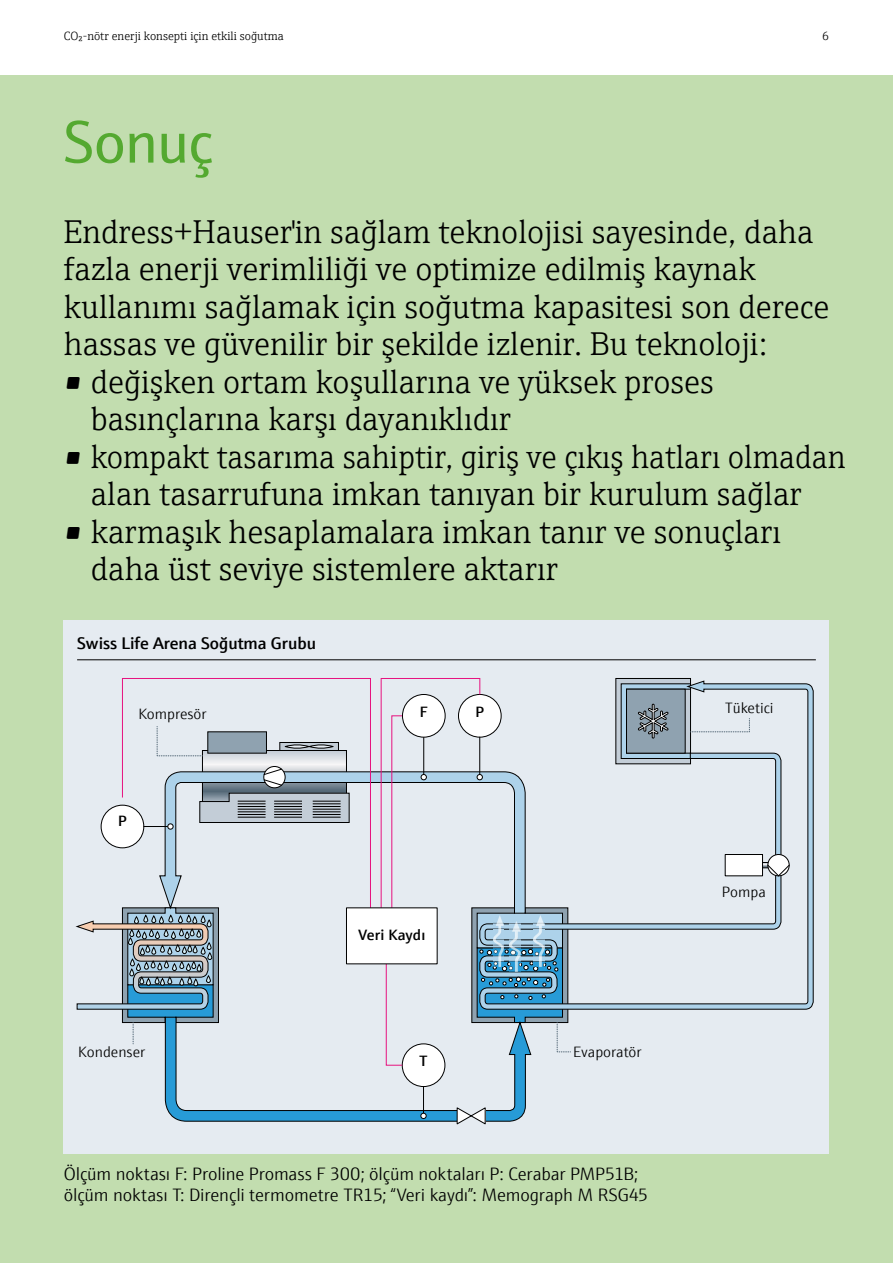
<style>
.page{position:relative;width:893px;height:1263px;background:#fff}
.page>*{position:absolute;margin:0;border:0;box-sizing:border-box;transform-origin:0 0}
.t1{font:60px "E+H Sans";letter-spacing:-.015em;color:#54a930}
.t2{font:300 33px "E+H Serif";color:#000}
.t3{font:300 18px "E+H Sans";letter-spacing:-.01em;color:#000}
.t4{font:600 16.95px "E+H Sans";color:#000}
.t5{font:300 15px "E+H Sans";color:#000}
.t6{font:600 15px "E+H Sans";letter-spacing:.01em;color:#000}
.t7{font:300 12px "E+H Serif";color:#000}
</style>
<div class="page">
<div style="left:0;top:75px;width:893px;height:1188px;background:#c2ddaf"></div>
<div style="left:64px;top:620px;width:765px;height:533px;background:#e5ebf1"></div>
<div style="left:615px;top:678px;width:76px;height:86px;background:#c3cdd7;border:1px solid #000"></div>
<svg style="left:571px;top:681px;width:243px;height:329px"></svg>
<div style="left:768px;top:854px;width:21px;height:22px;background:#fff;border-radius:50%"></div>
<div style="left:768px;top:854px;width:21px;height:22px;border:1px solid #000;border-radius:50%"></div>
<svg style="left:760px;top:862px;width:30px;height:15px"></svg>
<div style="left:725px;top:854px;width:38px;height:22px;background:#fff;border:1px solid #000"></div>
<hr style="left:77px;top:659px;width:739px;height:1px;background:#000">
<svg style="left:621px;top:683px;width:129px;height:76px"></svg>
<svg style="left:76px;top:678px;width:495px;height:447px"></svg>
<div style="left:346px;top:907px;width:91px;height:57px;background:#fff"></div>
<p class="t7" style="left:64px;top:31px;width:222px">CO₂-nötr enerji konsepti için etkili soğutma</p>
<p class="t7" style="left:822px;top:31px;width:8px">6</p>
<p class="t1" style="left:64px;top:115px;width:151px">Sonuç</p>
<p class="t2" style="left:64px;top:216px;width:751px">Endress+Hauser'in sağlam teknolojisi sayesinde, daha</p>
<p class="t2" style="left:64px;top:254px;width:693px">fazla enerji verimliliği ve optimize edilmiş kaynak</p>
<p class="t2" style="left:64px;top:291px;width:767px">kullanımı sağlamak için soğutma kapasitesi son derece</p>
<p class="t2" style="left:64px;top:329px;width:704px">hassas ve güvenilir bir şekilde izlenir. Bu teknoloji:</p>
<p class="t2" style="left:64px;top:366px;width:651px">• değişken ortam koşullarına ve yüksek proses</p>
<p class="t2" style="left:91px;top:404px;width:422px">basınçlarına karşı dayanıklıdır</p>
<p class="t2" style="left:64px;top:441px;width:783px">• kompakt tasarıma sahiptir, giriş ve çıkış hatları olmadan</p>
<p class="t2" style="left:91px;top:479px;width:713px">alan tasarrufuna imkan tanıyan bir kurulum sağlar</p>
<p class="t2" style="left:64px;top:516px;width:719px">• karmaşık hesaplamalara imkan tanır ve sonuçları</p>
<p class="t2" style="left:91px;top:554px;width:469px">daha üst seviye sistemlere aktarır</p>
<p class="t4" style="left:77px;top:635px;width:240px">Swiss Life Arena Soğutma Grubu</p>
<p class="t5" style="left:138px;top:707px;width:70px">Kompresör</p>
<p class="t6" style="left:118px;top:814px;width:10px">P</p>
<p class="t5" style="left:78px;top:1045px;width:68px">Kondenser</p>
<p class="t6" style="left:420px;top:705px;width:9px">F</p>
<p class="t6" style="left:475px;top:705px;width:10px">P</p>
<p class="t6" style="left:358px;top:928px;width:69px">Veri Kaydı</p>
<p class="t6" style="left:419px;top:1054px;width:10px">T</p>
<p class="t5" style="left:573px;top:1045px;width:70px">Evaporatör</p>
<p class="t3" style="left:64px;top:1166px;width:576px">Ölçüm noktası F: Proline Promass F 300; ölçüm noktaları P: Cerabar PMP51B;</p>
<p class="t3" style="left:64px;top:1187px;width:586px">ölçüm noktası T: Dirençli termometre TR15; “Veri kaydı”: Memograph M RSG45</p>
<p class="t5" style="left:725px;top:701px;width:50px">Tüketici</p>
<p class="t5" style="left:722px;top:885px;width:46px">Pompa</p>
</div>
